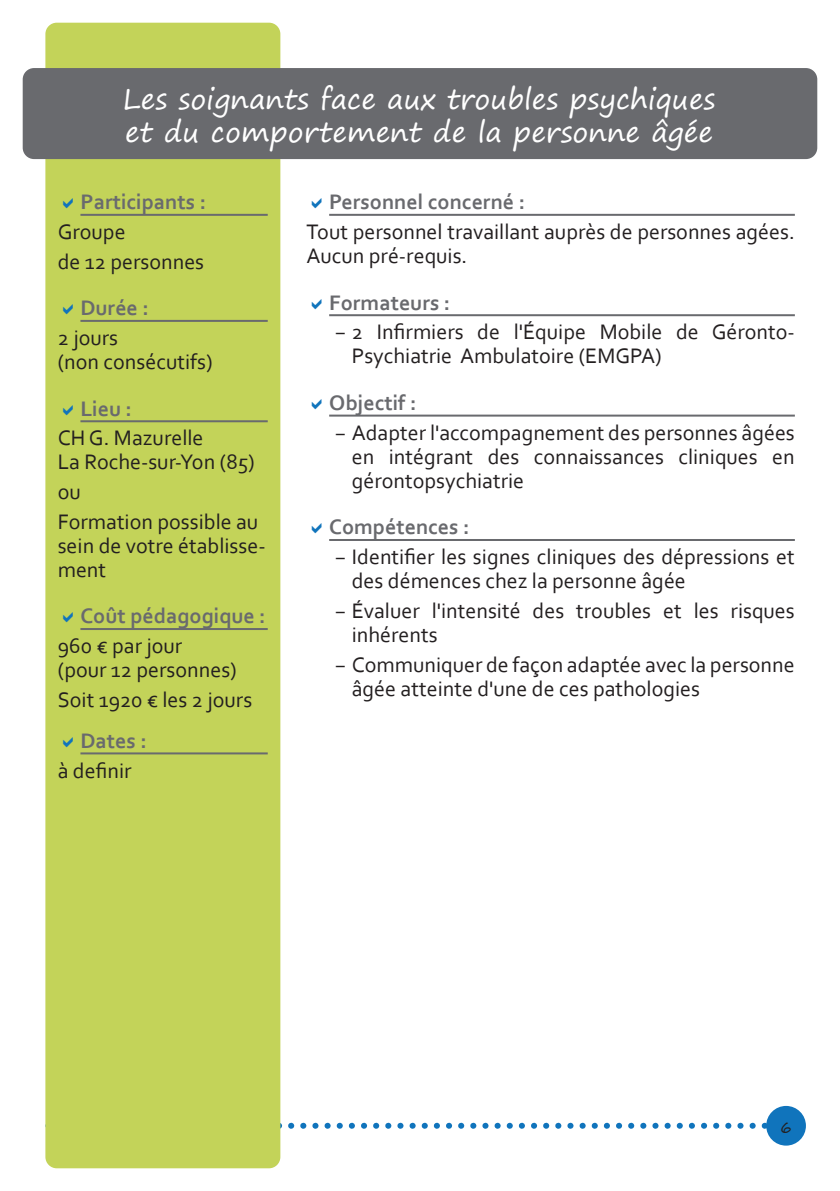
<style>
.page{position:relative;width:840px;height:1191px;background:#fff}
.page>*{position:absolute;margin:0;border:0;box-sizing:border-box;transform-origin:0 0}
.t1{font:28px/33.6px "Segoe Print";color:#fff}
.t2{font:22px/24px "Corbel";color:#231f20}
.t3{font:700 22px "Corbel";color:#696a6e}
.t4{font:16px "Segoe Print";color:#231f20}
</style>
<div class="page">
<svg style="left:280px;top:1122px;width:485px;height:6px"></svg>
<div style="left:765px;top:1106px;width:40px;height:39px;background:#1074bc;border-radius:50%"></div>
<hr style="left:329px;top:214px;width:465px;height:2px;background:#696a6e">
<hr style="left:329px;top:314px;width:465px;height:2px;background:#696a6e">
<hr style="left:329px;top:414px;width:465px;height:2px;background:#696a6e">
<hr style="left:329px;top:539px;width:465px;height:2px;background:#696a6e">
<div style="left:45px;top:23px;width:235px;height:1145px;background:#c3d359;border-radius:11px"></div>
<hr style="left:80px;top:214px;width:187px;height:2px;background:#696a6e">
<hr style="left:80px;top:320px;width:187px;height:2px;background:#696a6e">
<hr style="left:80px;top:420px;width:187px;height:2px;background:#696a6e">
<hr style="left:80px;top:628px;width:187px;height:2px;background:#696a6e">
<hr style="left:80px;top:752px;width:187px;height:2px;background:#696a6e">
<div style="left:23px;top:68px;width:793px;height:91px;background:#696a6e;border-radius:11px"></div>
<p class="t1" style="left:123px;top:81px;width:594px">Les soignants face aux troubles psychiques et du comportement de la personne âgée</p>
<p class="t3" style="left:80px;top:188px;width:127px">Participants :</p>
<p class="t2" style="left:58px;top:216px;width:148px;line-height:29.6px">Groupe<br>de 12 personnes</p>
<p class="t3" style="left:80px;top:294px;width:70px">Durée :</p>
<p class="t2" style="left:58px;top:325px;width:156px">2 jours<br>(non consécutifs)</p>
<p class="t3" style="left:80px;top:395px;width:53px">Lieu :</p>
<p class="t2" style="left:58px;top:425px;width:198px">CH G. Mazurelle<br>La Roche-sur-Yon (85)</p>
<p class="t2" style="left:58px;top:476px;width:202px;line-height:29.6px">ou<br>Formation possible au</p>
<p class="t2" style="left:58px;top:533px;width:209px">sein de votre établisse&shy;ment</p>
<p class="t3" style="left:80px;top:602px;width:187px">Coût pédagogique :</p>
<p class="t2" style="left:58px;top:633px;width:180px">960 € par jour<br>(pour 12 personnes)</p>
<p class="t2" style="left:58px;top:687px;width:196px">Soit 1920 € les 2 jours</p>
<p class="t3" style="left:80px;top:727px;width:68px">Dates :</p>
<p class="t2" style="left:58px;top:757px;width:75px">à definir</p>
<p class="t3" style="left:329px;top:188px;width:197px">Personnel concerné :</p>
<p class="t2" style="left:306px;top:219px;width:489px">Tout personnel travaillant auprès de personnes agées.<br>Aucun pré-requis.</p>
<p class="t3" style="left:329px;top:289px;width:123px">Formateurs :</p>
<p class="t2" style="left:351px;top:319px;width:444px;text-indent:-17px">− 2 Infirmiers de l'Équipe Mobile de Géronto-<br>Psychiatrie Ambulatoire (EMGPA)</p>
<p class="t3" style="left:329px;top:389px;width:89px">Objectif :</p>
<p class="t2" style="left:351px;top:420px;width:444px;text-align:justify;text-indent:-17px">− Adapter l'accompagnement des personnes âgées en intégrant des connaissances cliniques en gérontopsychiatrie</p>
<p class="t3" style="left:329px;top:513px;width:142px">Compétences :</p>
<p class="t2" style="left:351px;top:544px;width:444px;text-indent:-17px">− Identifier les signes cliniques des dépressions et des démences chez la personne âgée</p>
<p class="t2" style="left:351px;top:598px;width:444px;text-indent:-17px">− Évaluer l'intensité des troubles et les risques inhérents</p>
<p class="t2" style="left:351px;top:651px;width:444px;text-indent:-17px">− Communiquer de façon adaptée avec la personne âgée atteinte d'une de ces pathologies</p>
<p class="t4" style="left:779px;top:1112px;width:13px">6</p>
</div>
